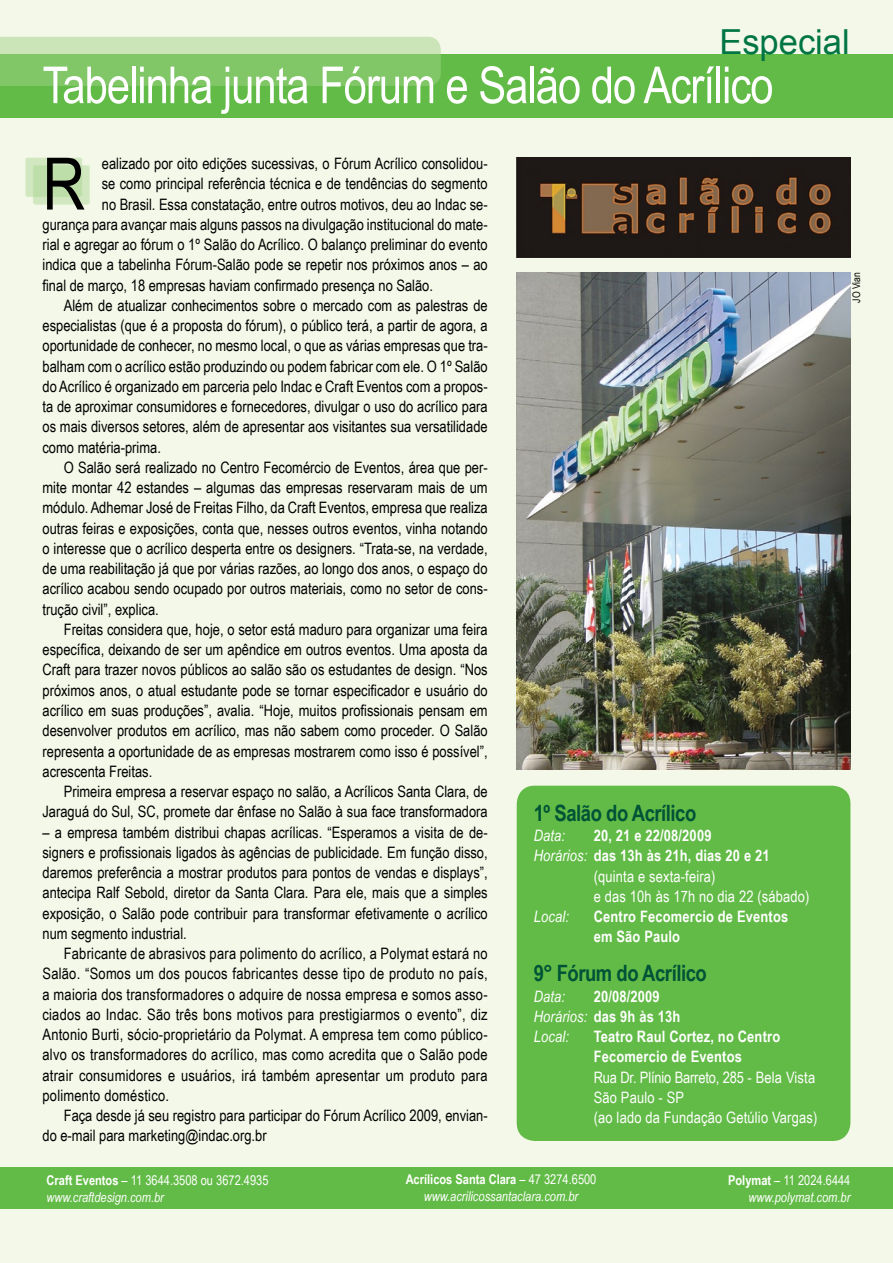
<style>
.page{position:relative;width:893px;height:1263px;background:#f4f8e8}
.page>*{position:absolute;margin:0;border:0;box-sizing:border-box;transform-origin:0 0}
.t1{font:72.3px "Arial Narrow";color:#000}
.t2{font:51px "Arial Narrow";letter-spacing:-.02em;color:#fff}
.t3{font:34.5px "Arial";color:#007544}
.t4{font:700 22.5px "Arial Narrow";letter-spacing:-.02em;color:#005336}
.t5{font:15.75px/20.2px "Arial Narrow";color:#000;text-align:justify}
.t6{font:700 15.75px/20.2px "Arial Narrow";letter-spacing:.01em;color:#fff}
.t7{font:15.75px/20.2px "Arial Narrow";letter-spacing:.01em;color:#fff}
.t8{font:italic 15.75px "Arial Narrow";letter-spacing:.01em;color:#fff}
.t9{font:italic 13.5px/17.1px "Arial Narrow";color:#fff;text-align:center}
.t10{font:13.5px/17.1px "Arial Narrow";color:#fff}
.t11{font:10.5px "Arial Narrow";color:#000}
.s1{font-weight:400;font-style:italic}
.s2{font-weight:700}
.s3{font-style:italic}
.s4{font-weight:700;font-style:normal}
.s5{font-style:normal}
</style>
<div class="page">
<div style="left:25px;top:158px;width:57px;height:39px;background:#e0eed1;border-radius:2px"></div>
<div style="left:26px;top:158px;width:55px;height:39px;background:#d1e7c0;border-radius:2px"></div>
<svg style="left:33px;top:165px;width:57px;height:39px"></svg>
<svg style="left:34px;top:166px;width:55px;height:39px;fill:#bddea9"></svg>
<div style="left:0;top:54px;width:893px;height:63px;background:#62bb46"></div>
<svg style="left:0;top:37px;width:441px;height:49px"></svg>
<div style="left:0;top:1167px;width:893px;height:42px;background:#62bb46"></div>
<img style="left:517px;top:272px;width:333px;height:498px">
<img style="left:517px;top:158px;width:334px;height:99px">
<div style="left:517px;top:786px;width:333px;height:355px;background:#62bb46;border-radius:18px"></div>
<h3 class="t3" style="left:719px;top:20px;width:132px">Especial</h3>
<h2 class="t2" style="left:43px;top:48px;width:732px">Tabelinha junta Fórum e Salão do Acrílico</h2>
<h1 class="t1" style="left:43px;top:131px;width:44px">R</h1>
<p class="t5" style="left:102px;top:153px;width:387px">ealizado por oito edições sucessivas, o Fórum Acrílico consolidou-</p>
<p class="t5" style="left:102px;top:173px;width:387px">se como principal referência técnica e de tendências do segmento</p>
<p class="t5" style="left:102px;top:193px;width:387px">no Brasil. Essa constatação, entre outros motivos, deu ao Indac se-</p>
<p class="t5" style="left:43px;top:214px;width:447px">gurança para avançar mais alguns passos na divulgação institucional do mate-</p>
<p class="t5" style="left:43px;top:234px;width:447px">rial e agregar ao fórum o 1º Salão do Acrílico. O balanço preliminar do evento</p>
<p class="t5" style="left:43px;top:254px;width:447px">indica que a tabelinha Fórum-Salão pode se repetir nos próximos anos – ao</p>
<p class="t5" style="left:43px;top:274px;width:392px">final de março, 18 empresas haviam confirmado presença no Salão.</p>
<p class="t5" style="left:64px;top:295px;width:425px">Além de atualizar conhecimentos sobre o mercado com as palestras de</p>
<p class="t5" style="left:43px;top:315px;width:447px">especialistas (que é a proposta do fórum), o público terá, a partir de agora, a</p>
<p class="t5" style="left:43px;top:335px;width:447px">oportunidade de conhecer, no mesmo local, o que as várias empresas que tra-</p>
<p class="t5" style="left:43px;top:355px;width:447px">balham com o acrílico estão produzindo ou podem fabricar com ele. O 1º Salão</p>
<p class="t5" style="left:43px;top:376px;width:447px">do Acrílico é organizado em parceria pelo Indac e Craft Eventos com a propos-</p>
<p class="t5" style="left:43px;top:396px;width:447px">ta de aproximar consumidores e fornecedores, divulgar o uso do acrílico para</p>
<p class="t5" style="left:43px;top:416px;width:447px">os mais diversos setores, além de apresentar aos visitantes sua versatilidade</p>
<p class="t5" style="left:43px;top:436px;width:120px">como matéria-prima.</p>
<p class="t5" style="left:64px;top:457px;width:425px">O Salão será realizado no Centro Fecomércio de Eventos, área que per-</p>
<p class="t5" style="left:43px;top:477px;width:447px">mite montar 42 estandes – algumas das empresas reservaram mais de um</p>
<p class="t5" style="left:43px;top:497px;width:447px">módulo. Adhemar José de Freitas Filho, da Craft Eventos, empresa que realiza</p>
<p class="t5" style="left:43px;top:517px;width:447px">outras feiras e exposições, conta que, nesses outros eventos, vinha notando</p>
<p class="t5" style="left:43px;top:538px;width:447px">o interesse que o acrílico desperta entre os designers. “Trata-se, na verdade,</p>
<p class="t5" style="left:43px;top:558px;width:447px">de uma reabilitação já que por várias razões, ao longo dos anos, o espaço do</p>
<p class="t5" style="left:43px;top:578px;width:447px">acrílico acabou sendo ocupado por outros materiais, como no setor de cons-</p>
<p class="t5" style="left:43px;top:598px;width:118px">trução civil”, explica.</p>
<p class="t5" style="left:64px;top:619px;width:425px">Freitas considera que, hoje, o setor está maduro para organizar uma feira</p>
<p class="t5" style="left:43px;top:639px;width:447px">específica, deixando de ser um apêndice em outros eventos. Uma aposta da</p>
<p class="t5" style="left:43px;top:659px;width:447px">Craft para trazer novos públicos ao salão são os estudantes de design. “Nos</p>
<p class="t5" style="left:43px;top:679px;width:447px">próximos anos, o atual estudante pode se tornar especificador e usuário do</p>
<p class="t5" style="left:43px;top:700px;width:447px">acrílico em suas produções”, avalia. “Hoje, muitos profissionais pensam em</p>
<p class="t5" style="left:43px;top:720px;width:447px">desenvolver produtos em acrílico, mas não sabem como proceder. O Salão</p>
<p class="t5" style="left:43px;top:740px;width:447px">representa a oportunidade de as empresas mostrarem como isso é possível”,</p>
<p class="t5" style="left:43px;top:760px;width:111px">acrescenta Freitas.</p>
<p class="t5" style="left:64px;top:781px;width:425px">Primeira empresa a reservar espaço no salão, a Acrílicos Santa Clara, de</p>
<p class="t5" style="left:43px;top:801px;width:447px">Jaraguá do Sul, SC, promete dar ênfase no Salão à sua face transformadora</p>
<p class="t5" style="left:43px;top:821px;width:447px">– a empresa também distribui chapas acrílicas. “Esperamos a visita de de&shy;signers e profissionais ligados às agências de publicidade. Em função disso, daremos preferência a mostrar produtos para pontos de vendas e displays”, antecipa Ralf Sebold, diretor da Santa Clara. Para ele, mais que a simples exposição, o Salão pode contribuir para transformar efetivamente o acrílico num segmento industrial.</p>
<p class="t5" style="left:43px;top:943px;width:447px;text-indent:21px">Fabricante de abrasivos para polimento do acrílico, a Polymat estará no Salão. “Somos um dos poucos fabricantes desse tipo de produto no país, a maioria dos transformadores o adquire de nossa empresa e somos asso&shy;ciados ao Indac. São três bons motivos para prestigiarmos o evento”, diz Antonio Burti, sócio-proprietário da Polymat. A empresa tem como público&shy;alvo os transformadores do acrílico, mas como acredita que o Salão pode atrair consumidores e usuários, irá também apresentar um produto para polimento doméstico.</p>
<p class="t5" style="left:43px;top:1105px;width:447px;text-indent:21px">Faça desde já seu registro para participar do Fórum Acrílico 2009, envian&shy;do e-mail para marketing@indac.org.br</p>
<h3 class="t4" style="left:534px;top:796px;width:164px">1º Salão do Acrílico</h3>
<p class="t8" style="left:534px;top:824px;width:33px">Data:</p>
<p class="t6" style="left:594px;top:825px;width:119px">20, 21 e 22/08/2009</p>
<p class="t6" style="left:534px;top:845px;width:237px"><span class="s1">Horários:</span> das 13h às 21h, dias 20 e 21</p>
<p class="t7" style="left:594px;top:865px;width:123px">(quinta e sexta-feira)</p>
<p class="t7" style="left:594px;top:885px;width:217px">e das 10h às 17h no dia 22 (sábado)</p>
<p class="t8" style="left:534px;top:905px;width:37px">Local:</p>
<p class="t6" style="left:594px;top:906px;width:196px">Centro Fecomercio de Eventos em São Paulo</p>
<h3 class="t4" style="left:534px;top:956px;width:175px">9° Fórum do Acrílico</h3>
<p class="t8" style="left:534px;top:985px;width:33px">Data:</p>
<p class="t6" style="left:534px;top:985px;width:148px;text-indent:60px">20/08/2009<br><span class="s1">Horários:</span> das 9h às 13h<br><span class="s1">Local:</span></p>
<p class="t6" style="left:594px;top:1026px;width:188px">Teatro Raul Cortez, no Centro<br>Fecomercio de Eventos</p>
<p class="t7" style="left:594px;top:1066px;width:225px">Rua Dr. Plínio Barreto, 285 - Bela Vista<br>São Paulo - SP<br>(ao lado da Fundação Getúlio Vargas)</p>
<p class="t11" style="left:849px;top:303px;width:32px;rotate:-90deg">JO Vian</p>
<p class="t10" style="left:47px;top:1171px;width:223px"><span class="s2">Craft Eventos</span> – 11 3644.3508 ou 3672.4935 <span class="s3">www.craftdesign.com.br</span></p>
<p class="t9" style="left:406px;top:1170px;width:192px"><span class="s4">Acrílicos Santa Clara</span> <span class="s5">– 47 3274.6500 </span>www.acrilicossantaclara.com.br</p>
<p class="t9" style="left:728px;top:1171px;width:124px;text-align:right"><span class="s4">Polymat</span> <span class="s5">– 11 2024.6444 </span>www.polymat.com.br</p>
</div>
